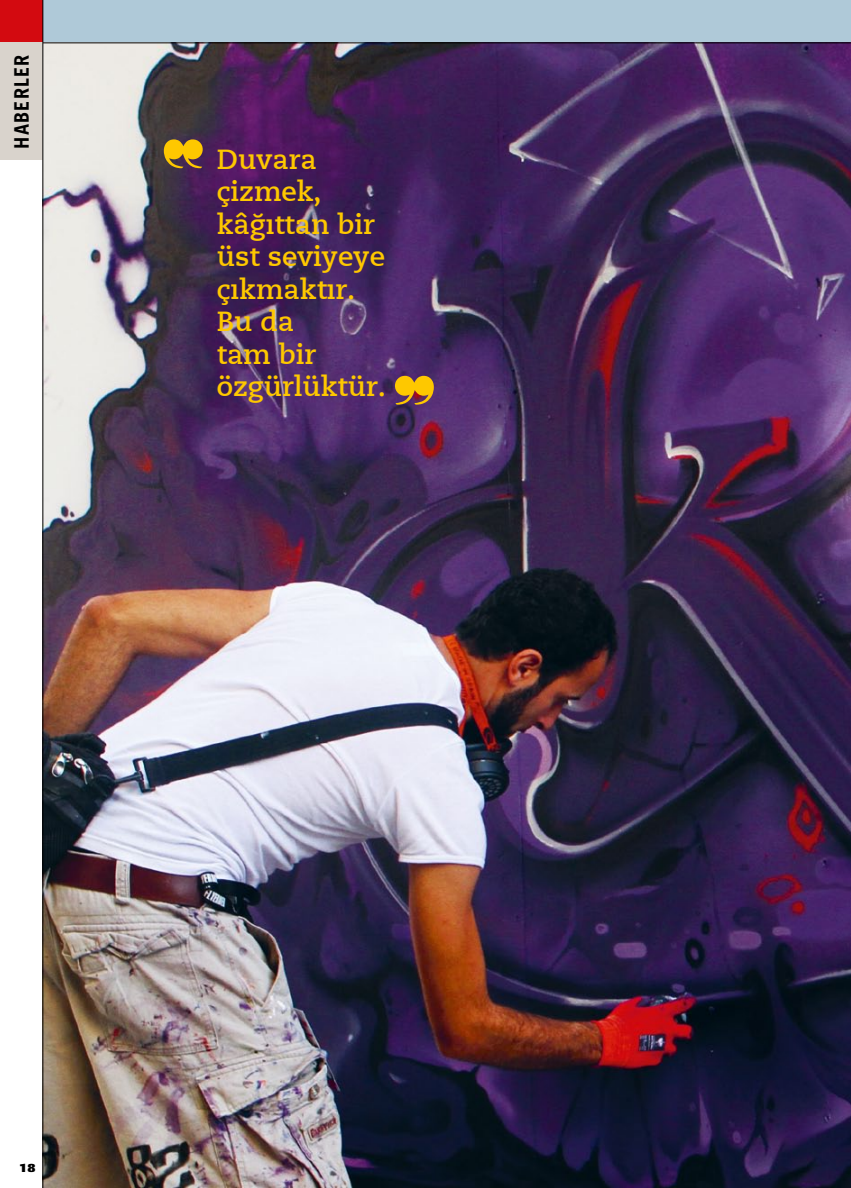
<style>
.page{position:relative;width:851px;height:1188px;background:#fff}
.page>*{position:absolute;margin:0;border:0;box-sizing:border-box;transform-origin:0 0}
.t1{font:27.5px/32.5px "Caecilia X Bold";color:#fec800}
.t2{font:700 20px "Trade Gothic";letter-spacing:.06em;color:#000}
.t3{font:800 12.5px "Imago";color:#000}
</style>
<div class="page">
<div style="left:43px;top:0;width:807px;height:43px;background:#afc9d8"></div>
<div style="left:0;top:0;width:43px;height:43px;background:#d30a10"></div>
<img style="left:44px;top:44px;width:806px;height:1143px">
<hr style="left:0;top:43px;width:850px;height:1px;background:#000">
<div style="left:0;top:43px;width:43px;height:116px;background:#d9d3cc"></div>
<hr style="left:43px;top:0;width:1px;height:1187px;background:#000">
<svg style="left:395px;top:375px;width:39px;height:29px"></svg>
<svg style="left:164px;top:139px;width:39px;height:29px"></svg>
<p class="t2" style="left:9px;top:149px;width:95px;rotate:-90deg">HABERLER</p>
<p class="t1" style="left:217px;top:143px;width:171px">Duvara çizmek, kâğıttan bir üst seviyeye çıkmaktır.<br>Bu da<br>tam bir özgürlüktür.</p>
<p class="t3" style="left:19px;top:1159px;width:18px">18</p>
</div>
